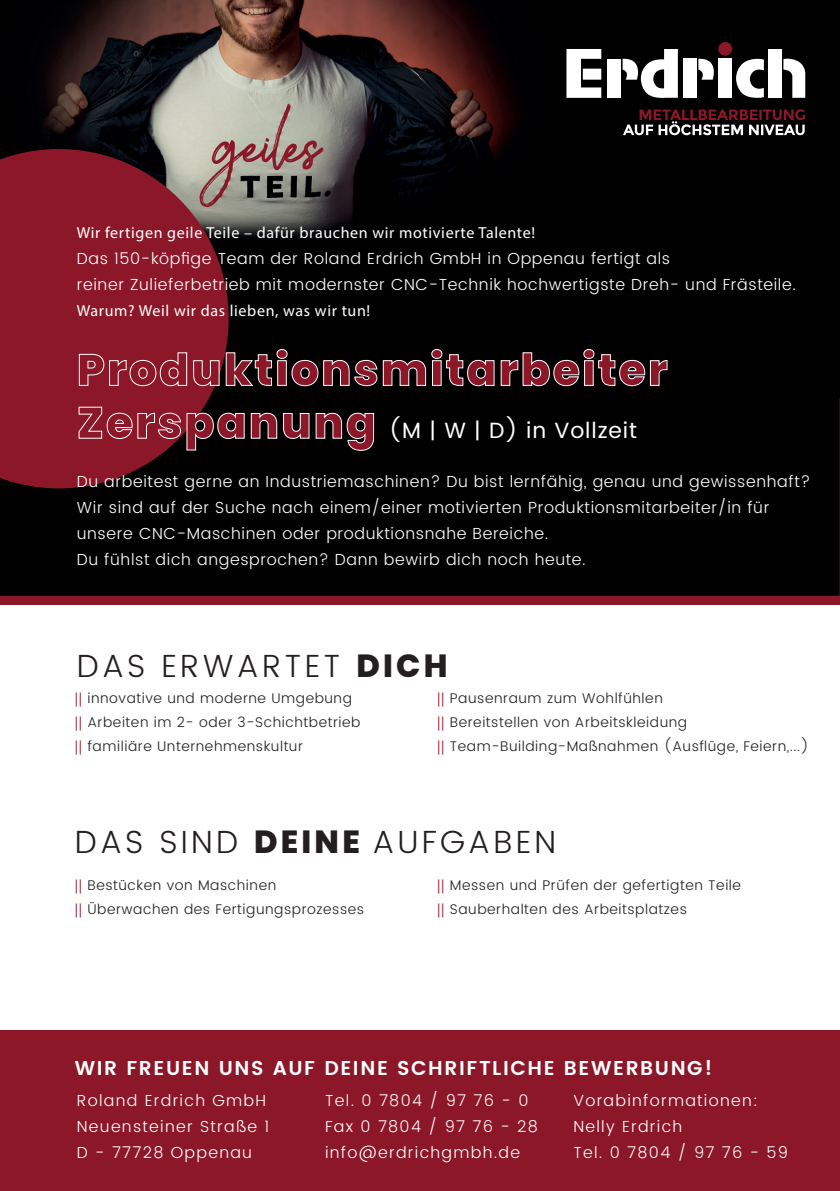
<style>
.page{position:relative;width:840px;height:1191px;background:#fff}
.page>*{position:absolute;margin:0;border:0;box-sizing:border-box;transform-origin:0 0}
.t1{font:800 44px "Poppins";letter-spacing:.05em;color:#8b1729}
.t2{font:300 32px "Poppins";letter-spacing:.1em;color:#231f20}
.t3{font:22px "Poppins";letter-spacing:.04em;color:#fff}
.t4{font:600 20px "Poppins";letter-spacing:.08em;color:#fff}
.t5{font:300 16px/26px "Poppins";letter-spacing:.04em;color:#fff}
.t6{font:300 16px/26px "Poppins";letter-spacing:.08em;color:#fff}
.t7{font:16px "Myriad Pro";letter-spacing:.04em;color:#fff}
.t8{font:300 14px/24px "Poppins";letter-spacing:.04em;color:#231f20}
.s1{font-weight:800;font-size:44px;color:#8b1729}
.s2{font-weight:800}
.s3{font-family:"Myriad Pro";font-weight:400;color:#8b1729}
</style>
<div class="page">
<div style="left:0;top:464px;width:839px;height:141px;background:#8b1729"></div>
<img style="left:0;top:0;width:838px;height:595px">
<svg style="left:0;top:149px;width:228px;height:339px;background:#7f1d2c"></svg>
<svg style="left:566px;top:49px;width:35px;height:49px"></svg>
<div style="left:606px;top:59px;width:14px;height:39px;background:#fff"></div>
<div style="left:718px;top:59px;width:13px;height:39px;background:#fff"></div>
<div style="left:767px;top:49px;width:14px;height:49px;background:#fff"></div>
<div style="left:682px;top:59px;width:14px;height:39px;background:#fff"></div>
<svg style="left:698px;top:58px;width:21px;height:22px"></svg>
<svg style="left:735px;top:59px;width:28px;height:39px"></svg>
<svg style="left:622px;top:49px;width:55px;height:49px"></svg>
<svg style="left:783px;top:58px;width:21px;height:40px"></svg>
<div style="left:718px;top:42px;width:13px;height:14px;background:#8b1729;border-radius:50%"></div>
<svg style="left:622px;top:109px;width:182px;height:26px;background:#4b3539"></svg>
<svg style="left:78px;top:348px;width:589px;height:39px;background:#3b2226"></svg>
<svg style="left:78px;top:406px;width:296px;height:45px;background:#472128"></svg>
<div style="left:0;top:1030px;width:839px;height:161px;background:#8b1729"></div>
<p class="t7" style="left:77px;top:223px;width:459px">Wir fertigen geile Teile – dafür brauchen wir motivierte Talente!</p>
<p class="t5" style="left:77px;top:246px;width:720px">Das 150-köpfige Team der Roland Erdrich GmbH in Oppenau fertigt als<br>reiner Zulieferbetrieb mit modernster CNC-Technik hochwertigste Dreh- und Frästeile.</p>
<p class="t7" style="left:77px;top:301px;width:295px">Warum? Weil wir das lieben, was wir tun!</p>
<h1 class="t1" style="left:77px;top:344px;width:592px">Produktionsmitarbeiter</h1>
<h3 class="t3" style="left:77px;top:414px;width:561px"><span class="s1">Zerspanung</span> (M | W | D) in Vollzeit</h3>
<p class="t5" style="left:77px;top:469px;width:734px">Du arbeitest gerne an Industriemaschinen? Du bist lernfähig, genau und gewissenhaft?<br>Wir sind auf der Suche nach einem/einer motivierten Produktionsmitarbeiter/in für unsere CNC-Maschinen oder produktionsnahe Bereiche.<br>Du fühlst dich angesprochen? Dann bewirb dich noch heute.</p>
<h2 class="t2" style="left:77px;top:642px;width:372px">DAS ERWARTET <span class="s2">DICH</span></h2>
<p class="t8" style="left:75px;top:686px;width:287px"><span class="s3">||</span> innovative und moderne Umgebung <span class="s3">||</span> Arbeiten im 2- oder 3-Schichtbetrieb <span class="s3">||</span> familiäre Unternehmenskultur</p>
<p class="t8" style="left:437px;top:686px;width:373px"><span class="s3">||</span> Pausenraum zum Wohlfühlen<br><span class="s3">||</span> Bereitstellen von Arbeitskleidung<br><span class="s3">||</span> Team-Building-Maßnahmen (Ausflüge, Feiern,...)</p>
<h2 class="t2" style="left:75px;top:818px;width:482px">DAS SIND <span class="s2">DEINE</span> AUFGABEN</h2>
<p class="t8" style="left:75px;top:873px;width:291px"><span class="s3">||</span> Bestücken von Maschinen<br><span class="s3">||</span> Überwachen des Fertigungsprozesses</p>
<p class="t8" style="left:437px;top:873px;width:305px"><span class="s3">||</span> Messen und Prüfen der gefertigten Teile <span class="s3">||</span> Sauberhalten des Arbeitsplatzes</p>
<p class="t4" style="left:75px;top:1053px;width:639px">WIR FREUEN UNS AUF DEINE SCHRIFTLICHE BEWERBUNG!</p>
<p class="t6" style="left:77px;top:1088px;width:194px">Roland Erdrich GmbH<br>Neuensteiner Straße 1<br>D - 77728 Oppenau</p>
<p class="t6" style="left:325px;top:1088px;width:214px">Tel. 0 7804 / 97 76 - 0<br>Fax 0 7804 / 97 76 - 28 info@erdrichgmbh.de</p>
<p class="t6" style="left:573px;top:1088px;width:216px">Vorabinformationen:<br>Nelly Erdrich<br>Tel. 0 7804 / 97 76 - 59</p>
</div>
